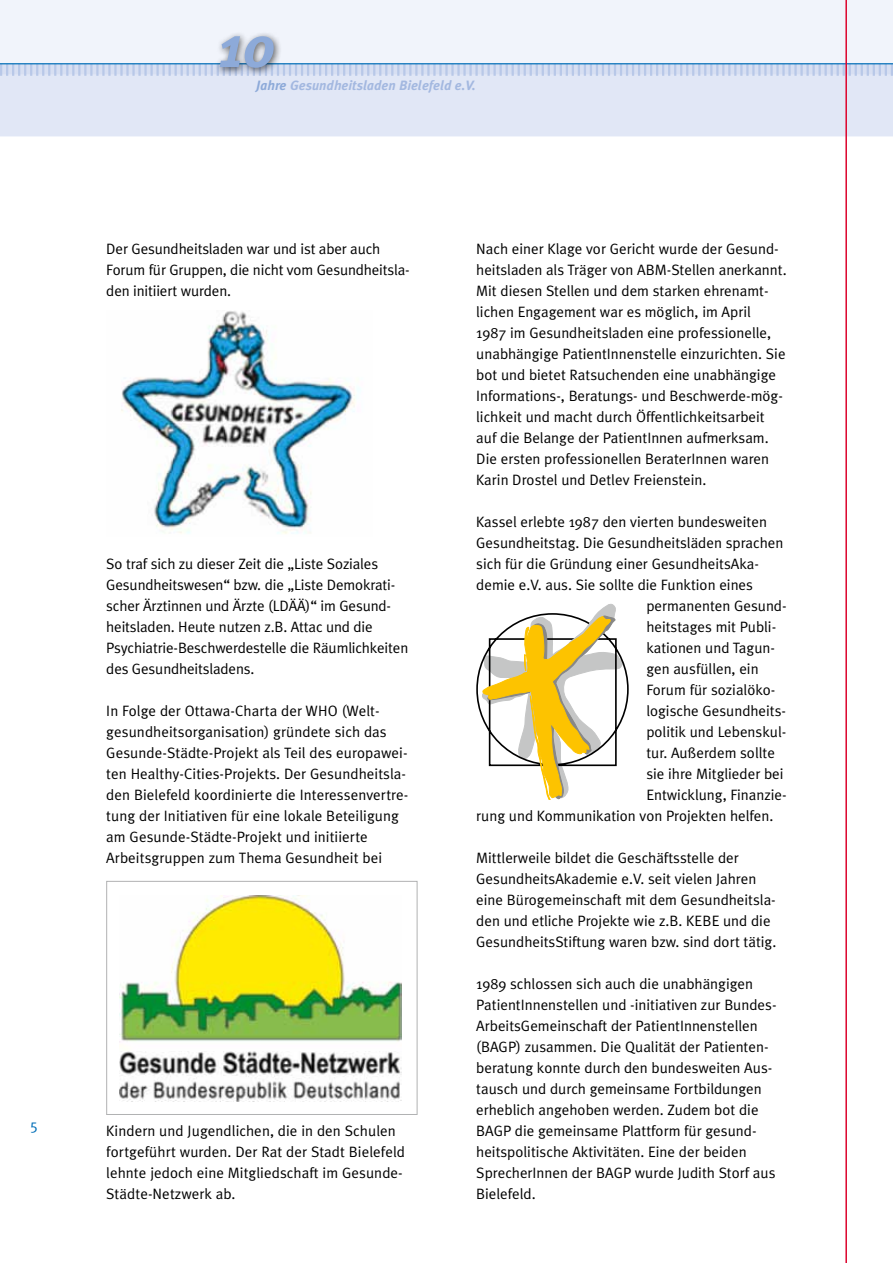
<style>
.page{position:relative;width:893px;height:1263px;background:#fff}
.page>*{position:absolute;margin:0;border:0;box-sizing:border-box;transform-origin:0 0}
.t1{font:italic 700 59.1px "Meta Plus";color:#8daad9}
.t2{font:15px/21px "Meta Plus Normal";color:#000}
.t3{font:15px "Meta Plus Normal";color:#006eb7}
.t4{font:italic 700 13.5px "Meta Plus";color:#a3b8e0}
.s1{color:#8daad9}
</style>
<div class="page">
<img style="left:120px;top:895px;width:282px;height:206px">
<div style="left:106px;top:881px;width:311px;height:234px;border:1px solid #b1b2b3"></div>
<img style="left:121px;top:311px;width:239px;height:223px">
<div style="left:0;top:0;width:893px;height:136px;background:#f1f4fb"></div>
<div style="left:0;top:64px;width:893px;height:72px;background:#e1e7f6"></div>
<div style="left:215px;top:31px;width:68px;height:46px;background:#000;opacity:.6"></div>
<svg style="left:0;top:63px;width:893px;height:13px"></svg>
<hr style="left:845px;top:0;width:2px;height:1263px;background:#dd042d">
<svg style="left:476px;top:604px;width:153px;height:195px"></svg>
<p class="t3" style="left:30px;top:1116px;width:10px">5</p>
<h1 class="t1" style="left:219px;top:12px;width:57px">10</h1>
<p class="t4" style="left:256px;top:78px;width:221px"><span class="s1">Jahre</span> Gesundheitsladen Bielefeld e.V.</p>
<p class="t2" style="left:106px;top:238px;width:305px">Der Gesundheitsladen war und ist aber auch<br>Forum für Gruppen, die nicht vom Gesundheitsla&shy;den initiiert wurden.</p>
<p class="t2" style="left:106px;top:553px;width:303px">So traf sich zu dieser Zeit die „Liste Soziales Gesundheitswesen“ bzw. die „Liste Demokrati&shy;scher Ärztinnen und Ärzte (LDÄÄ)“ im Gesund&shy;heitsladen. Heute nutzen z.B. Attac und die Psychiatrie-Beschwerdestelle die Räumlichkeiten des Gesundheitsladens.</p>
<p class="t2" style="left:106px;top:700px;width:304px">In Folge der Ottawa-Charta der WHO (Welt&shy;gesundheitsorganisation) gründete sich das Gesunde-Städte-Projekt als Teil des europawei&shy;ten Healthy-Cities-Projekts. Der Gesundheitsla&shy;den Bielefeld koordinierte die Interessenvertre&shy;tung der Initiativen für eine lokale Beteiligung am Gesunde-Städte-Projekt und initiierte Arbeitsgruppen zum Thema Gesundheit bei</p>
<p class="t2" style="left:106px;top:1120px;width:300px">Kindern und Jugendlichen, die in den Schulen fortgeführt wurden. Der Rat der Stadt Bielefeld lehnte jedoch eine Mitgliedschaft im Gesunde-Städte-Netzwerk ab.</p>
<p class="t2" style="left:476px;top:238px;width:312px">Nach einer Klage vor Gericht wurde der Gesund&shy;heitsladen als Träger von ABM-Stellen anerkannt.<br>Mit diesen Stellen und dem starken ehrenamt&shy;lichen Engagement war es möglich, im April<br>1987 im Gesundheitsladen eine professionelle, unabhängige PatientInnenstelle einzurichten. Sie bot und bietet Ratsuchenden eine unabhängige Informations-, Beratungs- und Beschwerde-mög&shy;lichkeit und macht durch Öffentlichkeitsarbeit auf die Belange der PatientInnen aufmerksam.<br>Die ersten professionellen BeraterInnen waren Karin Drostel und Detlev Freienstein.</p>
<p class="t2" style="left:476px;top:511px;width:292px">Kassel erlebte 1987 den vierten bundesweiten</p>
<p class="t2" style="left:476px;top:532px;width:309px">Gesundheitstag. Die Gesundheitsläden sprachen</p>
<p class="t2" style="left:476px;top:553px;width:284px">sich für die Gründung einer GesundheitsAka-</p>
<p class="t2" style="left:476px;top:574px;width:278px">demie e.V. aus. Sie sollte die Funktion eines</p>
<p class="t2" style="left:646px;top:595px;width:142px">permanenten Gesund-</p>
<p class="t2" style="left:646px;top:616px;width:131px">heitstages mit Publi-</p>
<p class="t2" style="left:646px;top:637px;width:130px">kationen und Tagun-</p>
<p class="t2" style="left:646px;top:658px;width:114px">gen ausfüllen, ein</p>
<p class="t2" style="left:646px;top:679px;width:131px">Forum für sozialöko-</p>
<p class="t2" style="left:646px;top:700px;width:141px">logische Gesundheits-</p>
<p class="t2" style="left:646px;top:721px;width:141px">politik und Lebenskul-</p>
<p class="t2" style="left:646px;top:742px;width:130px">tur. Außerdem sollte</p>
<p class="t2" style="left:646px;top:763px;width:139px">sie ihre Mitglieder bei</p>
<p class="t2" style="left:646px;top:784px;width:142px">Entwicklung, Finanzie-</p>
<p class="t2" style="left:476px;top:805px;width:299px">rung und Kommunikation von Projekten helfen.</p>
<p class="t2" style="left:476px;top:847px;width:302px">Mittlerweile bildet die Geschäftsstelle der GesundheitsAkademie e.V. seit vielen Jahren eine Bürogemeinschaft mit dem Gesundheitsla&shy;den und etliche Projekte wie z.B. KEBE und die GesundheitsStiftung waren bzw. sind dort tätig.</p>
<p class="t2" style="left:476px;top:973px;width:302px">1989 schlossen sich auch die unabhängigen PatientInnenstellen und -initiativen zur Bundes-ArbeitsGemeinschaft der PatientInnenstellen (BAGP) zusammen. Die Qualität der Patienten&shy;beratung konnte durch den bundesweiten Aus&shy;tausch und durch gemeinsame Fortbildungen erheblich angehoben werden. Zudem bot die BAGP die gemeinsame Plattform für gesund&shy;heitspolitische Aktivitäten. Eine der beiden SprecherInnen der BAGP wurde Judith Storf aus Bielefeld.</p>
</div>
